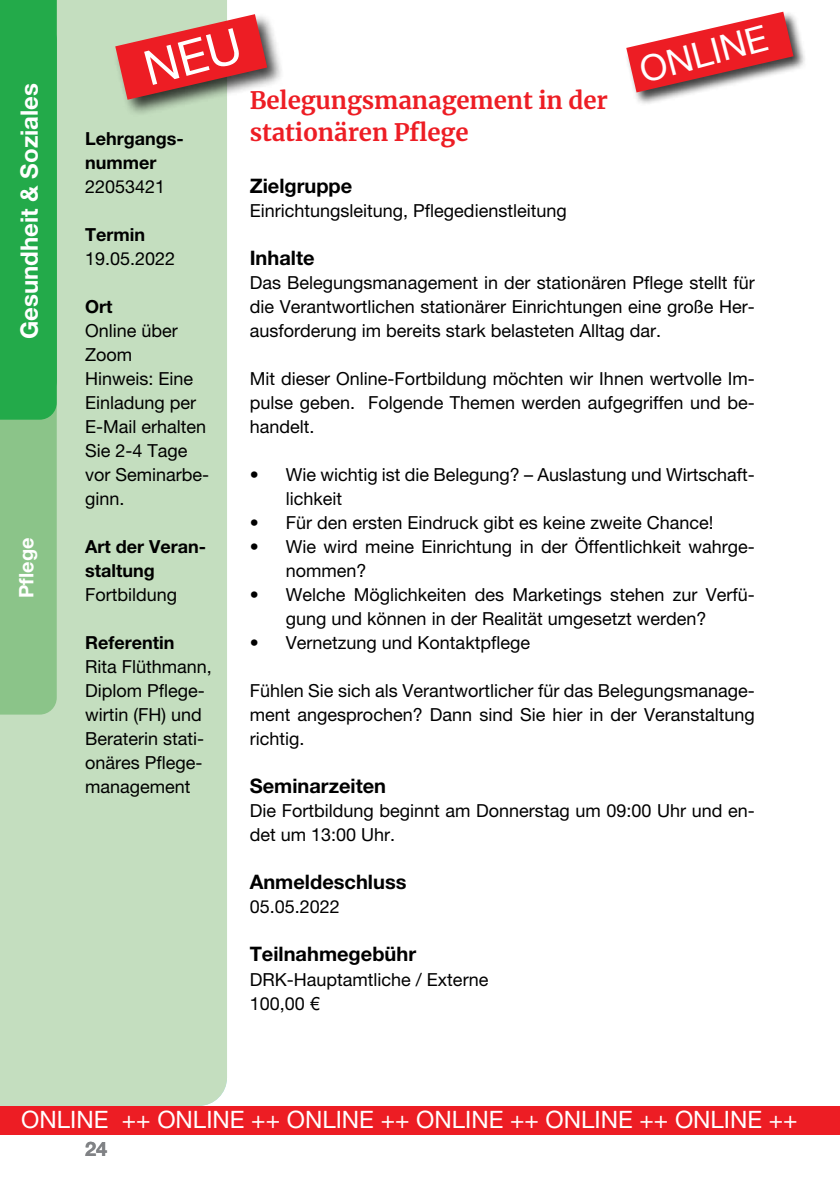
<style>
.page{position:relative;width:840px;height:1191px;background:#fff}
.page>*{position:absolute;margin:0;border:0;box-sizing:border-box;transform-origin:0 0}
.t1{font:36px "Helvetica Neue";color:#fff}
.t2{font:24px "Helvetica Neue";color:#fff}
.t3{font:700 24px/32px "Merriweather";letter-spacing:-.005em;color:#ed1d24}
.t4{font:700 24px "Helvetica Neue";color:#fff}
.t5{font:700 20px "Helvetica Neue";color:#000}
.t6{font:700 20px "Helvetica Neue";color:#fff}
.t7{font:700 20px "Helvetica Neue";color:#808285}
.t8{font:18px/24px "Helvetica Neue";color:#000}
.t9{font:700 18px/24px "Helvetica Neue";color:#000}
</style>
<div class="page">
<div style="left:0;top:0;width:227px;height:1106px;background:#c4debf"></div>
<svg style="left:0;top:420px;width:57px;height:294px;fill:#8bc489"></svg>
<div style="left:0;top:0;width:57px;height:420px;background:#23aa4a"></div>
<div style="left:0;top:23px;width:57px;height:375px;background:#23aa4a;border-radius:17px"></div>
<div style="left:0;top:442px;width:51px;height:250px;background:#8bc489;border-radius:17px"></div>
<div style="left:0;top:1106px;width:839px;height:28px;background:#ed1d24"></div>
<div style="left:624px;top:10px;width:182px;height:96px;background:#000;opacity:.75"></div>
<svg style="left:626px;top:12px;width:167px;height:80px"></svg>
<div style="left:113px;top:12px;width:172px;height:106px;background:#000;opacity:.75"></div>
<svg style="left:115px;top:14px;width:152px;height:86px"></svg>
<h2 class="t4" style="left:14px;top:339px;width:257px;rotate:-90deg">Gesundheit &amp; Soziales</h2>
<h2 class="t4" style="left:14px;top:316px;width:234px;rotate:-90deg">Bevölk rungsschutz</h2>
<p class="t6" style="left:14px;top:598px;width:62px;rotate:-90deg">Pflege</p>
<p class="t9" style="left:85px;top:126px;width:100px">Lehrgangs&shy;nummer</p>
<p class="t8" style="left:85px;top:174px;width:82px">22053421</p>
<p class="t9" style="left:85px;top:222px;width:61px">Termin</p>
<p class="t8" style="left:85px;top:246px;width:92px">19.05.2022</p>
<p class="t9" style="left:85px;top:294px;width:29px">Ort</p>
<p class="t8" style="left:85px;top:318px;width:126px">Online über<br>Zoom<br>Hinweis: Eine<br>Einladung per<br>E-Mail erhalten<br>Sie 2-4 Tage vor Seminarbe&shy;ginn.</p>
<p class="t9" style="left:85px;top:534px;width:123px">Art der Veran&shy;staltung</p>
<p class="t8" style="left:85px;top:582px;width:94px">Fortbildung</p>
<p class="t9" style="left:85px;top:630px;width:91px">Referentin</p>
<p class="t8" style="left:85px;top:654px;width:128px">Rita Flüthmann,<br>Diplom Pflege&shy;wirtin (FH) und<br>Beraterin stati&shy;onäres Pflege&shy;management</p>
<h1 class="t1" style="left:634px;top:50px;width:132px;rotate:-15deg">ONLINE</h1>
<h2 class="t3" style="left:249px;top:82px;width:359px">Belegungsmanagement in der stationären Pflege</h2>
<p class="t5" style="left:249px;top:174px;width:104px">Zielgruppe</p>
<p class="t8" style="left:249px;top:198px;width:318px">Einrichtungsleitung, Pflegedienstleitung</p>
<p class="t5" style="left:249px;top:246px;width:66px">Inhalte</p>
<p class="t8" style="left:249px;top:270px;width:506px;text-align:justify">Das Belegungsmanagement in der stationären Pflege stellt für die Verantwortlichen stationärer Einrichtungen eine große Her&shy;ausforderung im bereits stark belasteten Alltag dar.</p>
<p class="t8" style="left:249px;top:366px;width:506px;text-align:justify">Mit dieser Online-Fortbildung möchten wir Ihnen wertvolle Im&shy;pulse geben. Folgende Themen werden aufgegriffen und be&shy;handelt.</p>
<p class="t8" style="left:285px;top:462px;width:470px;text-indent:-36px">• Wie wichtig ist die Belegung? – Auslastung und Wirtschaft&shy;lichkeit</p>
<p class="t8" style="left:249px;top:510px;width:465px">• Für den ersten Eindruck gibt es keine zweite Chance!</p>
<p class="t8" style="left:285px;top:534px;width:470px;text-indent:-36px">• Wie wird meine Einrichtung in der Öffentlichkeit wahrge&shy;nommen?</p>
<p class="t8" style="left:285px;top:582px;width:470px;text-indent:-36px">• Welche Möglichkeiten des Marketings stehen zur Verfü&shy;gung und können in der Realität umgesetzt werden?</p>
<p class="t8" style="left:249px;top:630px;width:282px">• Vernetzung und Kontaktpflege</p>
<p class="t8" style="left:249px;top:678px;width:506px;text-align:justify">Fühlen Sie sich als Verantwortlicher für das Belegungsmanage&shy;ment angesprochen? Dann sind Sie hier in der Veranstaltung richtig.</p>
<p class="t5" style="left:249px;top:774px;width:138px">Seminarzeiten</p>
<p class="t8" style="left:249px;top:798px;width:506px">Die Fortbildung beginnt am Donnerstag um 09:00 Uhr und en&shy;det um 13:00 Uhr.</p>
<p class="t5" style="left:249px;top:870px;width:158px">Anmeldeschluss</p>
<p class="t8" style="left:249px;top:894px;width:92px">05.05.2022</p>
<p class="t5" style="left:249px;top:942px;width:168px">Teilnahmegebühr</p>
<p class="t8" style="left:249px;top:966px;width:240px">DRK-Hauptamtliche / Externe<br>100,00 €</p>
<h2 class="t2" style="left:21px;top:1105px;width:777px">ONLINE ++ ONLINE ++ ONLINE ++ ONLINE ++ ONLINE ++ ONLINE ++</h2>
<p class="t7" style="left:85px;top:1136px;width:24px">24</p>
</div>
